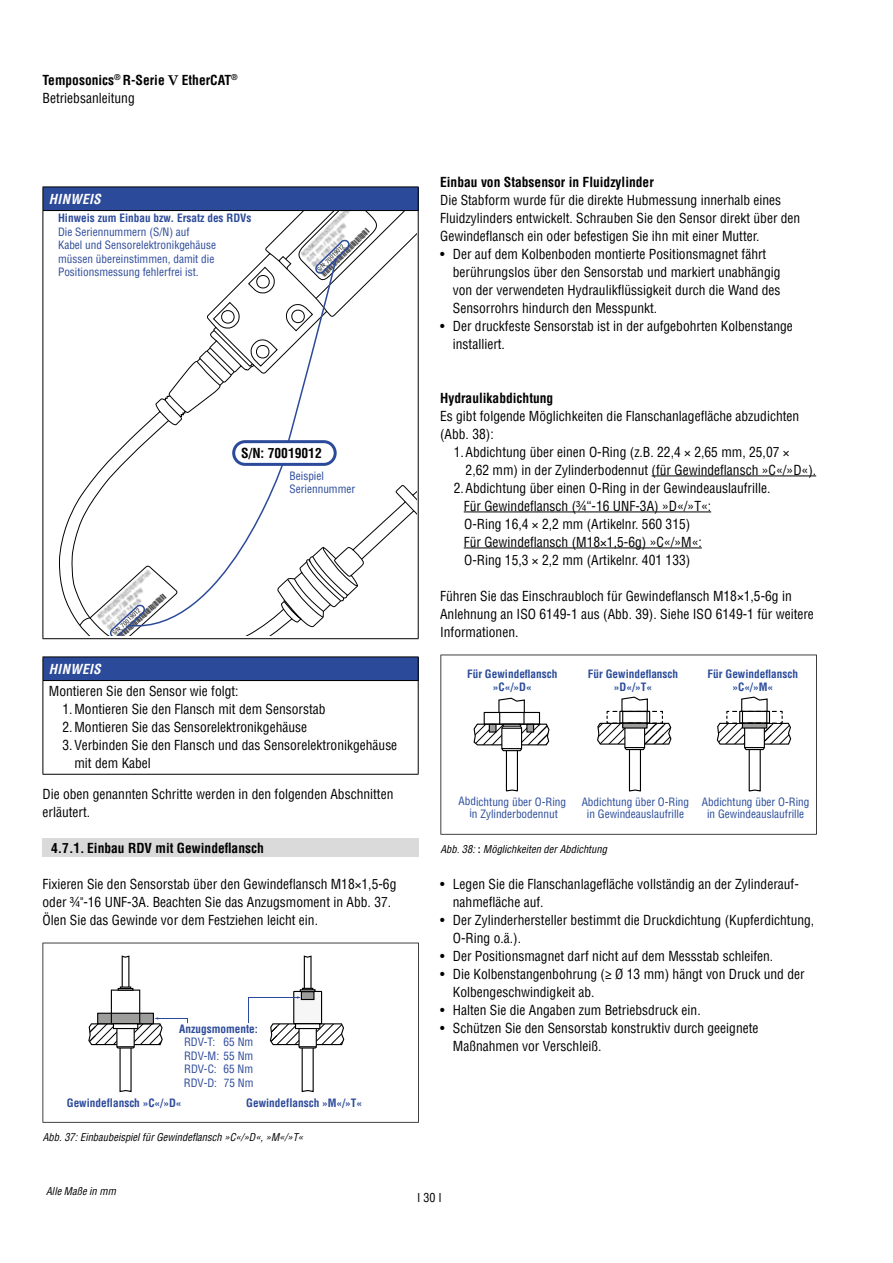
<style>
.page{position:relative;width:893px;height:1263px;background:#fff}
.page>*{position:absolute;margin:0;border:0;box-sizing:border-box;transform-origin:0 0}
.t1{font:condensed 13.5px/18px "Helvetica LT Pro";color:#000}
.t2{font:700 condensed 13.5px/18px "Helvetica LT Pro";color:#000}
.t3{font:italic 700 condensed 13.5px "Helvetica LT Pro";letter-spacing:.03em;color:#fff}
.t4{font:700 condensed 13.5px "Helvetica LT Std";color:#000}
.t5{font:condensed 12px "Helvetica LT Pro";color:#000}
.t6{font:condensed 11.25px/13.5px "Helvetica LT Std";color:#2c4a9a}
.t7{font:condensed 11.25px/12px "Helvetica LT Std";color:#2a4b9b;text-align:center}
.t8{font:700 condensed 11.25px/13.5px "Helvetica LT Std";color:#2a4b9b;text-align:center}
.t9{font:700 condensed 11.25px "Helvetica LT Pro";color:#2c4a9a}
.t10{font:condensed 11.25px/13.5px "Helvetica LT Pro";color:#2c4a9a;text-align:justify}
.t11{font:700 condensed 11.25px "Helvetica LT Std";color:#2c4a9a}
.t12{font:italic condensed 10.5px "Helvetica LT Pro";color:#000}
.t13{font:6px "Code 128";color:#000}
.t14{font:condensed 6px "Helvetica LT Std";color:#000}
.s1{font-family:"Century Schoolbook";font-stretch:normal}
.s2{font-weight:400}
.s3{font-weight:700;font-style:normal}
</style>
<div class="page">
<div style="left:43px;top:839px;width:375px;height:18px;background:#dadada"></div>
<div style="left:43px;top:187px;width:375px;height:24px;background:#2c4a9a"></div>
<hr style="left:43px;top:211px;width:1px;height:427px;background:#000">
<hr style="left:418px;top:211px;width:1px;height:427px;background:#000">
<hr style="left:43px;top:638px;width:376px;height:1px;background:#000">
<hr style="left:43px;top:187px;width:376px;height:1px;background:#000">
<svg style="left:43px;top:187px;width:1px;height:23px"></svg>
<hr style="left:43px;top:210px;width:376px;height:1px;background:#000">
<svg style="left:59px;top:211px;width:357px;height:354px"></svg>
<div style="left:232px;top:440px;width:105px;height:26px;border:3px solid #2c4a9a;border-radius:11px"></div>
<svg style="left:79px;top:463px;width:284px;height:172px"></svg>
<svg style="left:196px;top:187px;width:223px;height:257px"></svg>
<img style="left:247px;top:211px;width:169px;height:135px">
<img style="left:43px;top:504px;width:197px;height:131px">
<div style="left:43px;top:657px;width:375px;height:23px;background:#2c4a9a"></div>
<hr style="left:43px;top:681px;width:1px;height:93px;background:#000">
<hr style="left:418px;top:681px;width:1px;height:93px;background:#000">
<hr style="left:43px;top:774px;width:376px;height:1px;background:#000">
<hr style="left:43px;top:656px;width:376px;height:1px;background:#000">
<svg style="left:43px;top:657px;width:1px;height:23px"></svg>
<svg style="left:418px;top:657px;width:1px;height:23px"></svg>
<hr style="left:43px;top:680px;width:376px;height:1px;background:#000">
<hr style="left:652px;top:476px;width:164px;height:1px;background:#000">
<hr style="left:464px;top:512px;width:247px;height:1px;background:#000">
<hr style="left:464px;top:548px;width:238px;height:1px;background:#000">
<svg style="left:43px;top:943px;width:376px;height:180px"></svg>
<svg style="left:88px;top:1012px;width:100px;height:81px"></svg>
<svg style="left:248px;top:955px;width:97px;height:138px"></svg>
<svg style="left:440px;top:655px;width:377px;height:180px"></svg>
<svg style="left:473px;top:697px;width:77px;height:95px"></svg>
<div style="left:489px;top:724px;width:7px;height:8px;background:#9d9d9c"></div>
<div style="left:489px;top:724px;width:8px;height:9px;border:1px solid #000"></div>
<div style="left:527px;top:724px;width:7px;height:8px;background:#9d9d9c"></div>
<div style="left:526px;top:724px;width:8px;height:9px;border:1px solid #000"></div>
<svg style="left:716px;top:696px;width:76px;height:96px"></svg>
<svg style="left:596px;top:696px;width:76px;height:96px"></svg>
<div style="left:623px;top:723px;width:24px;height:5px;background:#9d9d9c"></div>
<div style="left:622px;top:723px;width:26px;height:6px;border:1px solid #000"></div>
<p class="t2" style="left:43px;top:70px;width:197px">Temposonics<sup>®</sup> R-Serie <span class="s1">V</span> EtherCAT<sup>®<br></sup><span class="s2">Betriebsanleitung</span></p>
<p class="t3" style="left:49px;top:190px;width:53px">HINWEIS</p>
<p class="t11" style="left:58px;top:211px;width:195px">Hinweis zum Einbau bzw. Ersatz des RDVs</p>
<p class="t6" style="left:58px;top:225px;width:160px">Die Seriennummern (S/N) auf Kabel und Sensorelektronikgehäuse müssen übereinstimmen, damit die Positionsmessung fehlerfrei ist.</p>
<p class="t13" style="left:321px;top:273px;width:65px;rotate:-45deg">14133950141339501413395014133950</p>
<p class="t14" style="left:316px;top:268px;width:37px;rotate:-45deg">S/N: 70019012</p>
<p class="t13" style="left:116px;top:636px;width:65px;rotate:-42deg">14133950141339501413395014133950</p>
<p class="t14" style="left:111px;top:631px;width:37px;rotate:-42deg">S/N: 70019012</p>
<p class="t4" style="left:241px;top:444px;width:82px">S/N: 70019012</p>
<p class="t6" style="left:290px;top:469px;width:67px">Beispiel<br>Seriennummer</p>
<p class="t3" style="left:49px;top:660px;width:53px">HINWEIS</p>
<p class="t1" style="left:49px;top:682px;width:191px">Montieren Sie den Sensor wie folgt:</p>
<p class="t1" style="left:62px;top:700px;width:265px">1.Montieren Sie den Flansch mit dem Sensorstab</p>
<p class="t1" style="left:62px;top:718px;width:246px">2.Montieren Sie das Sensorelektronikgehäuse</p>
<p class="t1" style="left:62px;top:736px;width:336px">3.Verbinden Sie den Flansch und das Sensorelektronikgehäuse</p>
<p class="t1" style="left:74px;top:754px;width:78px">mit dem Kabel</p>
<p class="t1" style="left:43px;top:785px;width:352px">Die oben genannten Schritte werden in den folgenden Abschnitten erläutert.</p>
<p class="t2" style="left:440px;top:172px;width:215px">Einbau von Stabsensor in Fluidzylinder</p>
<p class="t1" style="left:440px;top:191px;width:362px">Die Stabform wurde für die direkte Hubmessung innerhalb eines<br>Fluidzylinders entwickelt. Schrauben Sie den Sensor direkt über den<br>Gewindeflansch ein oder befestigen Sie ihn mit einer Mutter.</p>
<p class="t1" style="left:453px;top:245px;width:329px;text-indent:-13px">• Der auf dem Kolbenboden montierte Positionsmagnet fährt berührungslos über den Sensorstab und markiert unabhängig von der verwendeten Hydraulikflüssigkeit durch die Wand des Sensorrohrs hindurch den Messpunkt.</p>
<p class="t1" style="left:453px;top:316px;width:342px;text-indent:-13px">• Der druckfeste Sensorstab ist in der aufgebohrten Kolbenstange installiert.</p>
<p class="t2" style="left:440px;top:388px;width:115px">Hydraulikabdichtung</p>
<p class="t1" style="left:440px;top:406px;width:361px">Es gibt folgende Möglichkeiten die Flanschanlagefläche abzudichten (Abb. 38):</p>
<p class="t1" style="left:454px;top:442px;width:337px">1.Abdichtung über einen O-Ring (z.B. 22,4 × 2,65 mm, 25,07 ×</p>
<p class="t1" style="left:466px;top:460px;width:352px">2,62 mm) in der Zylinderbodennut (für Gewindeflansch »C«/»D«).</p>
<p class="t1" style="left:454px;top:478px;width:318px">2.Abdichtung über einen O-Ring in der Gewindeauslaufrille.</p>
<p class="t1" style="left:464px;top:496px;width:249px">Für Gewindeflansch (¾“-16 UNF-3A) »D«/»T«:</p>
<p class="t1" style="left:464px;top:514px;width:228px">O-Ring 16,4 × 2,2 mm (Artikelnr. 560 315)</p>
<p class="t1" style="left:464px;top:532px;width:240px">Für Gewindeflansch (M18×1,5-6g) »C«/»M«:</p>
<p class="t1" style="left:464px;top:550px;width:228px">O-Ring 15,3 × 2,2 mm (Artikelnr. 401 133)</p>
<p class="t1" style="left:440px;top:586px;width:375px">Führen Sie das Einschraubloch für Gewindeflansch M18×1,5-6g in<br>Anlehnung an ISO 6149-1 aus (Abb. 39). Siehe ISO 6149-1 für weitere<br>Informationen.</p>
<p class="t8" style="left:467px;top:667px;width:92px">Für Gewindeflansch »C«/»D«</p>
<p class="t8" style="left:588px;top:667px;width:92px">Für Gewindeflansch »D«/»T«</p>
<p class="t8" style="left:708px;top:667px;width:92px">Für Gewindeflansch »C«/»M«</p>
<p class="t7" style="left:459px;top:795px;width:109px">Abdichtung über O-Ring in Zylinderbodennut</p>
<p class="t7" style="left:582px;top:795px;width:109px">Abdichtung über O-Ring in Gewindeauslaufrille</p>
<p class="t7" style="left:702px;top:795px;width:109px">Abdichtung über O-Ring in Gewindeauslaufrille</p>
<p class="t2" style="left:51px;top:838px;width:214px">4.7.1. Einbau RDV mit Gewindeflansch</p>
<p class="t1" style="left:43px;top:875px;width:355px">Fixieren Sie den Sensorstab über den Gewindeflansch M18×1,5-6g oder ¾"-16 UNF-3A. Beachten Sie das Anzugsmoment in Abb. 37.<br>Ölen Sie das Gewinde vor dem Festziehen leicht ein.</p>
<p class="t1" style="left:453px;top:875px;width:347px;text-indent:-13px">• Legen Sie die Flanschanlagefläche vollständig an der Zylinderauf&shy;nahmefläche auf.</p>
<p class="t12" style="left:440px;top:842px;width:168px">Abb. 38: <span class="s3">:</span> Möglichkeiten der Abdichtung</p>
<p class="t1" style="left:453px;top:911px;width:363px;text-indent:-13px">• Der Zylinderhersteller bestimmt die Druckdichtung (Kupferdichtung,<br>O-Ring o.ä.).</p>
<p class="t1" style="left:440px;top:946px;width:335px">• Der Positionsmagnet darf nicht auf dem Messstab schleifen.</p>
<p class="t1" style="left:453px;top:964px;width:353px;text-indent:-13px">• Die Kolbenstangenbohrung (≥ Ø 13 mm) hängt von Druck und der<br>Kolbengeschwindigkeit ab.</p>
<p class="t1" style="left:440px;top:1000px;width:262px">• Halten Sie die Angaben zum Betriebsdruck ein.</p>
<p class="t1" style="left:453px;top:1018px;width:307px;text-indent:-13px">• Schützen Sie den Sensorstab konstruktiv durch geeignete<br>Maßnahmen vor Verschleiß.</p>
<p class="t9" style="left:179px;top:1021px;width:80px">Anzugsmomente:</p>
<p class="t10" style="left:184px;top:1035px;width:71px">RDV-T: 65 Nm RDV-M: 55 Nm RDV-C: 65 Nm RDV-D: 75 Nm</p>
<p class="t9" style="left:67px;top:1095px;width:116px">Gewindeflansch »C«/»D«</p>
<p class="t9" style="left:246px;top:1095px;width:117px">Gewindeflansch »M«/»T«</p>
<p class="t12" style="left:43px;top:1130px;width:262px">Abb. 37: Einbaubeispiel für Gewindeflansch »C«/»D«, »M«/»T«</p>
<p class="t12" style="left:46px;top:1184px;width:71px">Alle Maße in mm</p>
<p class="t5" style="left:417px;top:1190px;width:26px">I 30 I</p>
</div>
